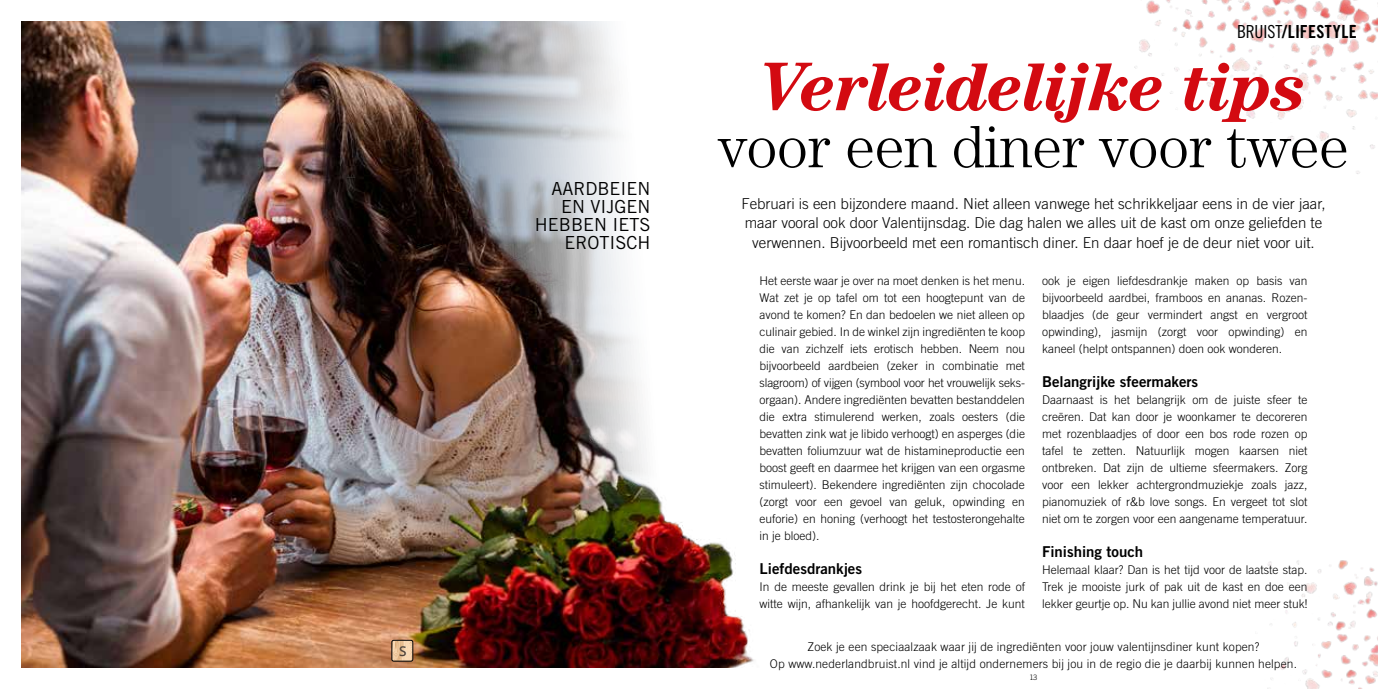
<style>
.page{position:relative;width:1378px;height:689px;background:#fff}
.page>*{position:absolute;margin:0;border:0;box-sizing:border-box;transform-origin:0 0}
.t1{font:italic 700 69px "Century Std";letter-spacing:-.02em;color:#d30a11}
.t2{font:300 60px "Century Std";letter-spacing:-.01em;color:#000}
.t3{font:18px/18px "Trade Gothic LT Std";color:#000;text-align:right}
.t4{font:18px "Trade Gothic LT Std Bd Cn 20";letter-spacing:.02em;color:#000}
.t5{font:300 15px/19.5px "Trade Gothic LT Std";color:#000;text-align:center}
.t6{font:15px "Trade Gothic LT Std Bd 2";color:#000}
.t7{font:300 12px/17px "Trade Gothic LT Std";color:#000;text-align:justify}
.t8{font:300 7.5px "Trade Gothic LT Std";color:#000}
.s1{font-family:"Trade Gothic LT Std Cn 18"}
</style>
<div class="page">
<img style="left:21px;top:21px;width:266px;height:647px">
<img style="left:287px;top:21px;width:467px;height:647px">
<svg style="left:392px;top:640px;width:21px;height:21px"></svg>
<div style="left:392px;top:640px;width:21px;height:21px;border:1px solid #000;border-radius:2px"></div>
<img style="left:1267px;top:560px;width:111px;height:129px">
<img style="left:1134px;top:0;width:244px;height:174px">
<svg style="left:1238px;top:21px;width:127px;height:22px"></svg>
<h3 class="t3" style="left:535px;top:179px;width:117px">AARDBEIEN<br>EN VIJGEN<br>HEBBEN IETS<br>EROTISCH</h3>
<h3 class="t4" style="left:1237px;top:21px;width:121px"><span class="s1">BRUIST</span>/LIFESTYLE</h3>
<h1 class="t1" style="left:759px;top:47px;width:550px">Verleidelijke tips</h1>
<h2 class="t2" style="left:718px;top:112px;width:632px">voor een diner voor twee</h2>
<p class="t5" style="left:741px;top:193px;width:585px">Februari is een bijzondere maand. Niet alleen vanwege het schrikkeljaar eens in de vier jaar, maar vooral ook door Valentijnsdag. Die dag halen we alles uit de kast om onze geliefden te verwennen. Bijvoorbeeld met een romantisch diner. En daar hoef je de deur niet voor uit.</p>
<p class="t7" style="left:1042px;top:272px;width:267px">ook je eigen liefdesdrankje maken op basis van bijvoorbeeld aardbei, framboos en ananas. Rozen&shy;blaadjes (de geur vermindert angst en ver groot opwinding), jasmijn (zorgt voor opwinding) en kaneel (helpt ontspannen) doen ook wonderen.</p>
<p class="t6" style="left:1042px;top:372px;width:158px">Belangrijke sfeermakers</p>
<p class="t7" style="left:1042px;top:391px;width:267px">Daarnaast is het belangrijk om de juiste sfeer te creëren. Dat kan door je woonkamer te decoreren met rozenblaadjes of door een bos rode rozen op tafel te zetten. Natuurlijk mogen kaarsen niet ontbreken. Dat zijn de ultieme sfeermakers. Zorg voor een lekker achtergrondmuziekje zoals jazz, pianomuziek of r&amp;b love songs. En vergeet tot slot niet om te zorgen voor een aangename temperatuur.</p>
<p class="t6" style="left:1042px;top:543px;width:103px">Finishing touch</p>
<p class="t7" style="left:1042px;top:561px;width:267px">Helemaal klaar? Dan is het tijd voor de laatste stap.<br>Trek je mooiste jurk of pak uit de kast en doe een lekker geurtje op. Nu kan jullie avond niet meer stuk!</p>
<p class="t7" style="left:759px;top:272px;width:267px">Het eerste waar je over na moet denken is het menu.<br>Wat zet je op tafel om tot een hoogtepunt van de avond te komen? En dan bedoelen we niet alleen op culinair gebied. In de winkel zijn ingrediënten te koop die van zichzelf iets erotisch hebben. Neem nou bijvoorbeeld aardbeien (zeker in combinatie met slag room) of vijgen (symbool voor het vrouwelijk seks&shy;orgaan). Andere ingrediënten bevatten bestand delen die extra stimulerend werken, zoals oesters (die bevatten zink wat je libido verhoogt) en asperges (die bevatten foliumzuur wat de histamineproductie een boost geeft en daarmee het krijgen van een orgasme stimuleert). Bekendere ingrediënten zijn chocolade (zorgt voor een gevoel van geluk, opwinding en euforie) en honing (verhoogt het testosterongehalte in je bloed).</p>
<p class="t6" style="left:759px;top:560px;width:104px">Liefdesdrankjes</p>
<p class="t7" style="left:759px;top:578px;width:267px">In de meeste gevallen drink je bij het eten rode of witte wijn, afhankelijk van je hoofdgerecht. Je kunt</p>
<p class="t7" style="left:770px;top:638px;width:528px;text-align:center">Zoek je een speciaalzaak waar jij de ingrediënten voor jouw valentijnsdiner kunt kopen?<br>Op www.nederlandbruist.nl vind je altijd ondernemers bij jou in de regio die je daarbij kunnen helpen.</p>
<p class="t8" style="left:1029px;top:672px;width:9px">13</p>
</div>
